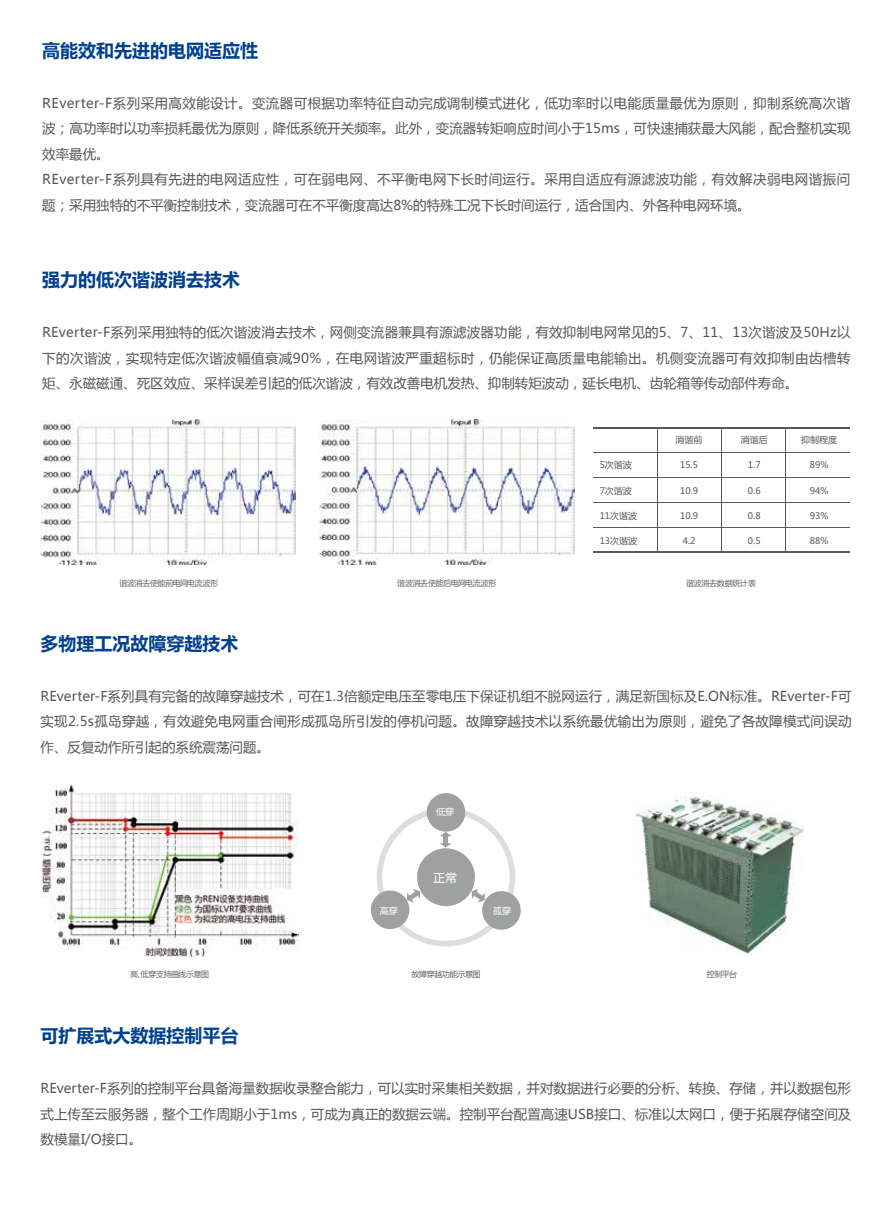
<style>
.page{position:relative;width:893px;height:1212px;background:#fff}
.page>*{position:absolute;margin:0;border:0;box-sizing:border-box;transform-origin:0 0}
.t1{font:700 18px "Microsoft Ya Hei";color:#00418f}
.t2{font:13.5px/25.5px "Microsoft Ya Hei";letter-spacing:.005em;color:#595757;text-align:justify}
.t3{font:13.5px/25.5px "Microsoft Ya Hei";letter-spacing:.03em;color:#595757}
.t4{font:12px "Microsoft Ya Hei";color:#fff}
.t5{font:9px "Microsoft Ya Hei";color:#595757}
.t6{font:9px "Microsoft Ya Hei";color:#fff}
.t7{font:7.95px "Microsoft Ya Hei";letter-spacing:-.03em;color:#656565}
</style>
<div class="page">
<img style="left:41px;top:420px;width:254px;height:145px">
<img style="left:320px;top:420px;width:254px;height:145px">
<hr style="left:593px;top:427px;width:256px;height:1px;background:#595757">
<hr style="left:657px;top:428px;width:1px;height:125px;background:#595757">
<hr style="left:721px;top:428px;width:1px;height:125px;background:#595757">
<hr style="left:785px;top:428px;width:1px;height:125px;background:#595757">
<hr style="left:593px;top:453px;width:256px;height:1px;background:#595757">
<hr style="left:593px;top:477px;width:256px;height:1px;background:#595757">
<hr style="left:593px;top:502px;width:256px;height:1px;background:#595757">
<hr style="left:593px;top:527px;width:256px;height:1px;background:#595757">
<hr style="left:593px;top:552px;width:256px;height:1px;background:#595757">
<img style="left:635px;top:796px;width:169px;height:159px">
<img style="left:41px;top:784px;width:257px;height:172px">
<div style="left:417px;top:848px;width:58px;height:58px;background:#9fa0a0;border-radius:50%"></div>
<div style="left:377px;top:808px;width:138px;height:138px;border:6px solid #dcdddd;border-radius:50%"></div>
<div style="left:427px;top:793px;width:38px;height:39px;background:#9fa0a0;border-radius:50%"></div>
<div style="left:482px;top:891px;width:39px;height:39px;background:#9fa0a0;border-radius:50%"></div>
<div style="left:371px;top:890px;width:38px;height:39px;background:#9fa0a0;border-radius:50%"></div>
<svg style="left:440px;top:832px;width:11px;height:4px"></svg>
<svg style="left:440px;top:843px;width:12px;height:4px"></svg>
<div style="left:443px;top:836px;width:5px;height:9px;background:#9fa0a0"></div>
<svg style="left:407px;top:889px;width:13px;height:14px"></svg>
<svg style="left:472px;top:889px;width:13px;height:14px"></svg>
<h1 class="t1" style="left:42px;top:38px;width:217px">高能效和先进的电网适应性</h1>
<p class="t3" style="left:42px;top:90px;width:810px">REverter-F系列采用高效能设计。变流器可根据功率特征自动完成调制模式进化，低功率时以电能质量最优为原则，抑制系统高次谐波；高功率时以功率损耗最优为原则，降低系统开关频率。此外，变流器转矩响应时间小于15ms，可快速捕获最大风能，配合整机实现效率最优。<br>REverter-F系列具有先进的电网适应性，可在弱电网、不平衡电网下长时间运行。采用自适应有源滤波功能，有效解决弱电网谐振问题；采用独特的不平衡控制技术，变流器可在不平衡度高达8%的特殊工况下长时间运行，适合国内、外各种电网环境。</p>
<h1 class="t1" style="left:42px;top:267px;width:199px">强力的低次谐波消去技术</h1>
<p class="t2" style="left:42px;top:319px;width:810px">REverter-F系列采用独特的低次谐波消去技术，网侧变流器兼具有源滤波器功能，有效抑制电网常见的5、7、11、13次谐波及50Hz以下的次谐波，实现特定低次谐波幅值衰减90%，在电网谐波严重超标时，仍能保证高质量电能输出。机侧变流器可有效抑制由齿槽转矩、永磁磁通、死区效应、采样误差引起的低次谐波，有效改善电机发热、抑制转矩波动，延长电机、齿轮箱等传动部件寿命。</p>
<p class="t5" style="left:600px;top:459px;width:34px">5次谐波</p>
<p class="t5" style="left:600px;top:484px;width:34px">7次谐波</p>
<p class="t5" style="left:600px;top:509px;width:39px">11次谐波</p>
<p class="t5" style="left:600px;top:535px;width:39px">13次谐波</p>
<p class="t5" style="left:675px;top:434px;width:28px">消谐前</p>
<p class="t5" style="left:680px;top:459px;width:19px">15.5</p>
<p class="t5" style="left:680px;top:484px;width:19px">10.9</p>
<p class="t5" style="left:680px;top:509px;width:19px">10.9</p>
<p class="t5" style="left:683px;top:535px;width:14px">4.2</p>
<p class="t5" style="left:741px;top:434px;width:28px">消谐后</p>
<p class="t5" style="left:748px;top:459px;width:14px">1.7</p>
<p class="t5" style="left:748px;top:484px;width:14px">0.6</p>
<p class="t5" style="left:748px;top:509px;width:14px">0.8</p>
<p class="t5" style="left:748px;top:535px;width:14px">0.5</p>
<p class="t7" style="left:119px;top:577px;width:101px">谐波消去使能前电网电流波形</p>
<p class="t7" style="left:397px;top:577px;width:101px">谐波消去使能后电网电流波形</p>
<p class="t7" style="left:686px;top:577px;width:71px">谐波消去数据统计表</p>
<p class="t5" style="left:801px;top:434px;width:37px">抑制程度</p>
<p class="t5" style="left:810px;top:459px;width:20px">89%</p>
<p class="t5" style="left:810px;top:484px;width:20px">94%</p>
<p class="t5" style="left:810px;top:509px;width:20px">93%</p>
<p class="t5" style="left:810px;top:535px;width:20px">88%</p>
<h1 class="t1" style="left:41px;top:631px;width:200px">多物理工况故障穿越技术</h1>
<p class="t2" style="left:41px;top:683px;width:813px">REverter-F系列具有完备的故障穿越技术，可在1.3倍额定电压至零电压下保证机组不脱网运行，满足新国标及E.ON标准。REverter-F可实现2.5s孤岛穿越，有效避免电网重合闸形成孤岛所引发的停机问题。故障穿越技术以系统最优输出为原则，避免了各故障模式间误动作、反复动作所引起的系统震荡问题。</p>
<p class="t6" style="left:436px;top:806px;width:19px">低穿</p>
<p class="t4" style="left:433px;top:869px;width:25px">正常</p>
<p class="t6" style="left:380px;top:904px;width:19px">高穿</p>
<p class="t6" style="left:493px;top:904px;width:19px">孤穿</p>
<p class="t7" style="left:130px;top:968px;width:81px">高、低穿支持曲线示意图</p>
<p class="t7" style="left:411px;top:968px;width:71px">故障穿越功能示意图</p>
<p class="t7" style="left:707px;top:968px;width:32px">控制平台</p>
<h1 class="t1" style="left:41px;top:1023px;width:200px">可扩展式大数据控制平台</h1>
<p class="t2" style="left:41px;top:1075px;width:812px">REverter-F系列的控制平台具备海量数据收录整合能力，可以实时采集相关数据，并对数据进行必要的分析、转换、存储，并以数据包形式上传至云服务器，整个工作周期小于1ms，可成为真正的数据云端。控制平台配置高速USB接口、标准以太网口，便于拓展存储空间及数模量I/O接口。</p>
</div>
